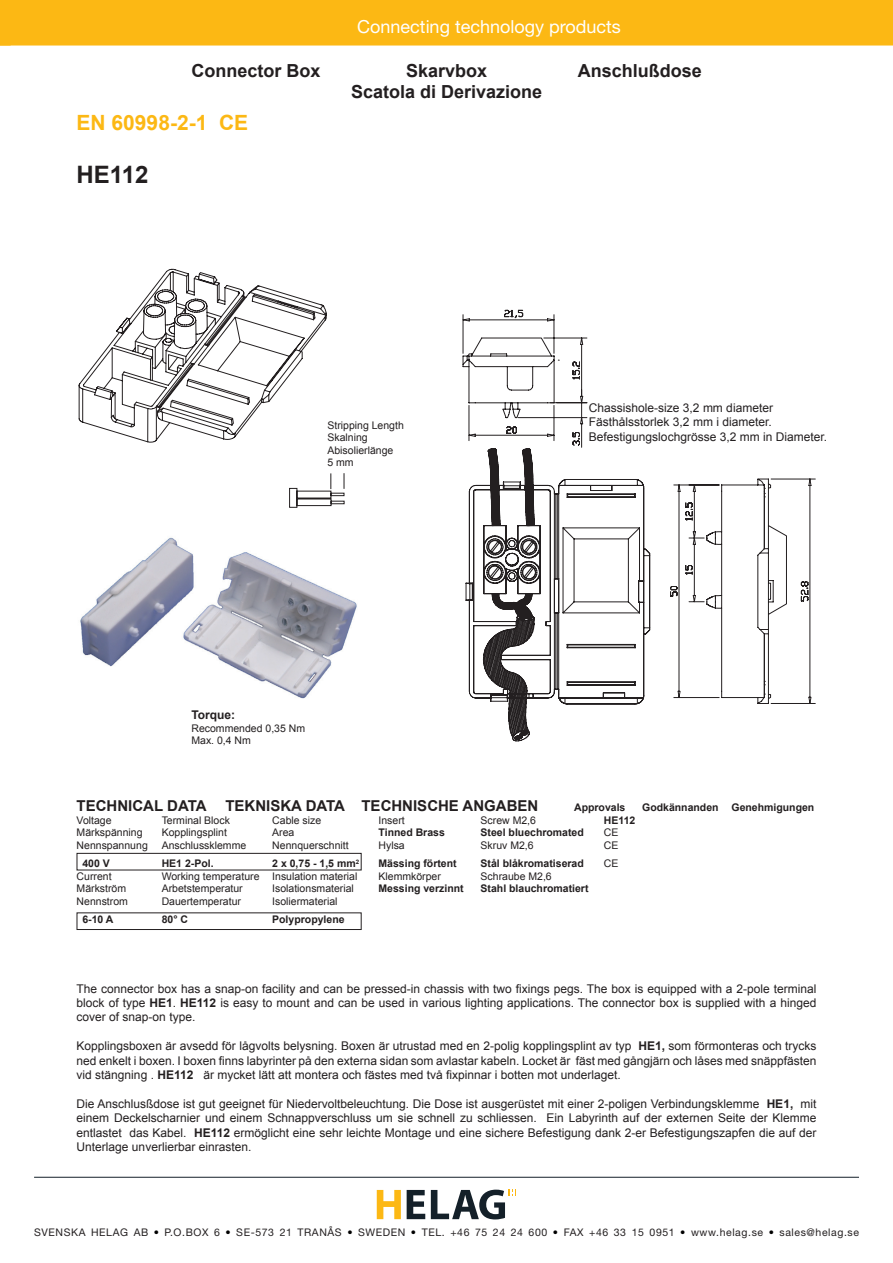
<style>
.page{position:relative;width:893px;height:1263px;background:#fff}
.page>*{position:absolute;margin:0;border:0;box-sizing:border-box;transform-origin:0 0}
.t1{font:700 24px "Arial";color:#231f20}
.t2{font:700 21px "Arial";color:#fcb814}
.t3{font:700 18px "Arial";color:#231f20}
.t4{font:18px "Helvetica Neue LT";color:#fff}
.t5{font:700 15px "Arial";color:#231f20}
.t6{font:12px/14.4px "Arial";color:#231f20;text-align:justify}
.t7{font:700 12px "Arial";color:#231f20}
.t8{font:10.5px/12.6px "Arial";color:#231f20}
.t9{font:700 10.5px "Arial";color:#231f20}
.t10{font:10.5px "Helvetica Neue LT";letter-spacing:.055em;color:#231f20}
.s1{font-weight:700}
.s2{color:#000}
</style>
<div class="page">
<div style="left:0;top:0;width:893px;height:46px;background:#fcb814"></div>
<svg style="left:377px;top:1190px;width:24px;height:29px"></svg>
<svg style="left:407px;top:1190px;width:18px;height:29px"></svg>
<div style="left:509px;top:1190px;width:7px;height:6px;background:#fcb814"></div>
<svg style="left:431px;top:1189px;width:84px;height:30px"></svg>
<hr style="left:34px;top:1177px;width:825px;height:1px;background:#142029">
<div style="left:77px;top:912px;width:285px;height:18px;border:1px solid #231f20"></div>
<div style="left:77px;top:853px;width:285px;height:17px;border:1px solid #231f20"></div>
<svg style="left:78px;top:268px;width:249px;height:175px"></svg>
<svg style="left:462px;top:310px;width:125px;height:137px"></svg>
<svg style="left:787px;top:479px;width:29px;height:225px"></svg>
<svg style="left:465px;top:447px;width:322px;height:295px"></svg>
<svg style="left:488px;top:539px;width:49px;height:41px"></svg>
<img style="left:80px;top:537px;width:277px;height:162px">
<svg style="left:289px;top:473px;width:56px;height:35px"></svg>
<h3 class="t4" style="left:357px;top:16px;width:265px">Connecting technology products</h3>
<h3 class="t3" style="left:191px;top:59px;width:131px">Connector Box</h3>
<h3 class="t3" style="left:406px;top:59px;width:83px">Skarvbox</h3>
<h3 class="t3" style="left:578px;top:59px;width:126px">Anschlußdose</h3>
<h3 class="t3" style="left:351px;top:80px;width:193px">Scatola di Derivazione</h3>
<h2 class="t2" style="left:77px;top:109px;width:173px">EN 60998-2-1 CE</h2>
<h1 class="t1" style="left:77px;top:159px;width:74px">HE112</h1>
<p class="t8" style="left:327px;top:419px;width:78px">Stripping Length<br>Skalning<br>Abisolierlänge<br>5 mm</p>
<p class="t7" style="left:191px;top:707px;width:45px">Torque:</p>
<p class="t8" style="left:191px;top:722px;width:115px">Recommended 0,35 Nm<br>Max. 0,4 Nm</p>
<p class="t6" style="left:589px;top:400px;width:240px;text-align:left">Chassishole-size 3,2 mm diameter<br>Fästhålsstorlek 3,2 mm i diameter.<br>Befestigungslochgrösse 3,2 mm in Diameter.</p>
<p class="t5" style="left:77px;top:796px;width:131px">TECHNICAL DATA</p>
<p class="t5" style="left:225px;top:796px;width:314px">TEKNISKA DATA TECHNISCHE ANGABEN</p>
<p class="t9" style="left:574px;top:800px;width:53px">Approvals</p>
<p class="t9" style="left:642px;top:800px;width:174px">Godkännanden Genehmigungen</p>
<p class="t8" style="left:77px;top:814px;width:37px">Voltage</p>
<p class="t8" style="left:162px;top:814px;width:70px">Terminal Block</p>
<p class="t8" style="left:272px;top:814px;width:51px">Cable size</p>
<p class="t8" style="left:378px;top:814px;width:28px">Insert</p>
<p class="t8" style="left:481px;top:814px;width:57px">Screw M2,6</p>
<p class="t9" style="left:604px;top:813px;width:33px">HE112</p>
<p class="t8" style="left:77px;top:826px;width:67px">Märkspänning</p>
<p class="t8" style="left:162px;top:826px;width:67px">Kopplingsplint</p>
<p class="t8" style="left:272px;top:826px;width:24px">Area</p>
<p class="t9" style="left:378px;top:826px;width:68px">Tinned Brass</p>
<p class="t9" style="left:481px;top:826px;width:105px">Steel bluechromated</p>
<p class="t8" style="left:604px;top:826px;width:16px">CE</p>
<p class="t8" style="left:77px;top:839px;width:73px">Nennspannung</p>
<p class="t8" style="left:162px;top:839px;width:86px">Anschlussklemme</p>
<p class="t8" style="left:272px;top:839px;width:78px">Nennquerschnitt</p>
<p class="t8" style="left:378px;top:839px;width:28px">Hylsa</p>
<p class="t8" style="left:481px;top:839px;width:55px">Skruv M2,6</p>
<p class="t8" style="left:604px;top:839px;width:16px">CE</p>
<p class="t9" style="left:82px;top:856px;width:29px">400 V</p>
<p class="t9" style="left:162px;top:856px;width:53px">HE1 2-Pol.</p>
<p class="t9" style="left:272px;top:856px;width:88px">2 x 0,75 - 1,5 mm<sup>2</sup></p>
<p class="t9" style="left:378px;top:856px;width:80px">Mässing förtent</p>
<p class="t9" style="left:481px;top:856px;width:105px">Stål blåkromatiserad</p>
<p class="t8" style="left:604px;top:857px;width:16px">CE</p>
<p class="t8" style="left:77px;top:870px;width:37px">Current</p>
<p class="t8" style="left:162px;top:870px;width:197px">Working temperature Insulation material</p>
<p class="t8" style="left:378px;top:870px;width:64px">Klemmkörper</p>
<p class="t8" style="left:481px;top:870px;width:73px">Schraube M2,6</p>
<p class="t8" style="left:77px;top:882px;width:51px">Märkström</p>
<p class="t8" style="left:162px;top:882px;width:83px">Arbetstemperatur</p>
<p class="t8" style="left:272px;top:882px;width:83px">Isolationsmaterial</p>
<p class="t9" style="left:378px;top:881px;width:87px">Messing verzinnt</p>
<p class="t9" style="left:481px;top:881px;width:109px">Stahl blauchromatiert</p>
<p class="t8" style="left:77px;top:895px;width:53px">Nennstrom</p>
<p class="t8" style="left:162px;top:895px;width:81px">Dauertemperatur</p>
<p class="t8" style="left:272px;top:895px;width:67px">Isoliermaterial</p>
<p class="t9" style="left:82px;top:912px;width:33px">6-10 A</p>
<p class="t9" style="left:162px;top:912px;width:28px">80° C</p>
<p class="t9" style="left:272px;top:912px;width:74px">Polypropylene</p>
<p class="t6" style="left:77px;top:981px;width:741px">The connector box has a snap-on facility and can be pressed-in chassis with two fixings pegs. The box is equipped with a 2-pole terminal block of type <span class="s1">HE1</span>. <span class="s1">HE112</span> is easy to mount and can be used in various lighting applications. The connector box is supplied with a hinged cover of snap-on type.</p>
<p class="t6" style="left:77px;top:1039px;width:741px">Kopplingsboxen är avsedd för lågvolts belysning. Boxen är utrustad med en 2-polig kopplingsplint av typ <span class="s1">HE1,</span> som förmonteras och trycks ned enkelt i boxen. I boxen finns labyrinter på den externa sidan som avlastar kabeln. Locket är fäst med gångjärn och låses med snäppfästen vid stängning . <span class="s1">HE112</span> är mycket lätt att montera och fästes med två fixpinnar i botten mot underlaget.</p>
<p class="t6" style="left:77px;top:1096px;width:741px">Die Anschlusßdose ist gut geeignet für Niedervoltbeleuchtung. Die Dose ist ausgerüstet mit einer 2-poligen Verbindungsklemme <span class="s1">HE1,</span> mit einem Deckelscharnier und einem Schnappverschluss um sie schnell zu schliessen. Ein Labyrinth auf der externen Seite der Klemme entlastet das Kabel. <span class="s1">HE112</span> ermöglicht eine sehr leichte Montage und eine sichere Befestigung dank 2-er Befestigungszapfen die auf der Unterlage unverlierbar einrasten.</p>
<p class="t10" style="left:34px;top:1226px;width:826px">SVENSKA HELAG AB <span class="s2">•</span> P.O.BOX 6 <span class="s2">•</span> SE-573 21 TRANÅS <span class="s2">•</span> SWEDEN <span class="s2">•</span> TEL. +46 75 24 24 600 <span class="s2">•</span> FAX +46 33 15 0951 <span class="s2">•</span> www.helag.se <span class="s2">•</span> sales@helag.se</p>
</div>
